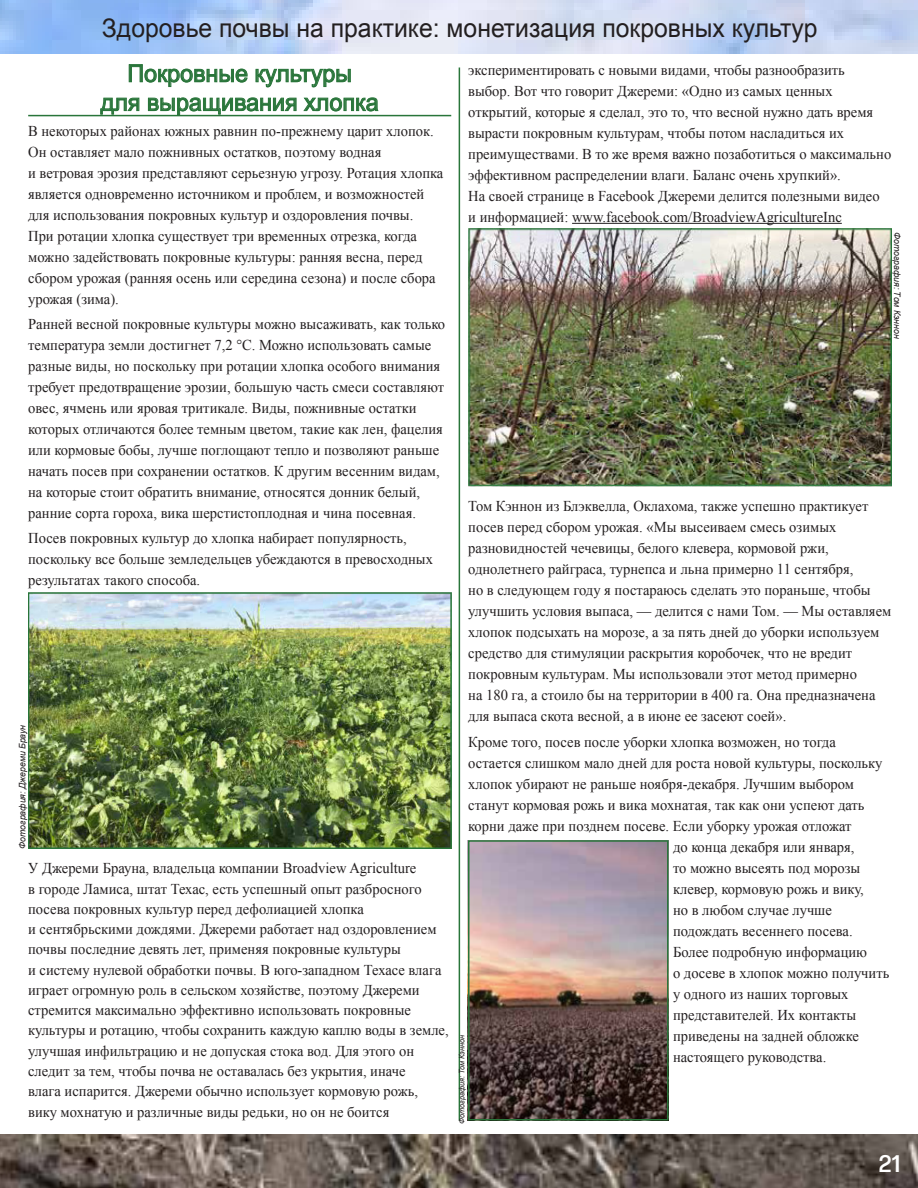
<style>
.page{position:relative;width:918px;height:1188px;background:#fff}
.page>*{position:absolute;margin:0;border:0;box-sizing:border-box;transform-origin:0 0}
.Arial{font:25.5px "Arial";color:#231f20}
.Heading_Style_1{font:24px/28.8px "Arial";color:#29753a;text-align:center}
.t1{font:500 24px "Forma DJR Display";color:#fff}
.t2{font:15px/21px "Times New Roman";color:#231f20}
.Arial-2{font:italic 9px "Arial";color:#231f20}
.Arial-3{font:italic 7.5px "Arial";color:#231f20}
</style>
<div class="page">
<img style="left:0;top:0;width:918px;height:54px">
<img style="left:0;top:1134px;width:918px;height:54px">
<hr style="left:459px;top:68px;width:1px;height:1052px;background:#29753a">
<img style="left:471px;top:843px;width:195px;height:274px">
<div style="left:468px;top:840px;width:201px;height:280px;border:2px solid #29753a"></div>
<hr style="left:28px;top:115px;width:423px;height:1px;background:#29753a">
<svg style="left:129px;top:64px;width:119px;height:23px"></svg>
<svg style="left:255px;top:68px;width:96px;height:20px"></svg>
<svg style="left:100px;top:97px;width:40px;height:18px"></svg>
<svg style="left:148px;top:97px;width:149px;height:18px"></svg>
<svg style="left:303px;top:97px;width:76px;height:15px"></svg>
<img style="left:28px;top:593px;width:423px;height:256px">
<hr style="left:572px;top:223px;width:270px;height:1px;background:#231f20">
<img style="left:468px;top:229px;width:424px;height:257px">
<p class="Arial" style="left:102px;top:11px;width:717px">Здоровье почвы на практике: монетизация покровных культур</p>
<p class="Heading_Style_1" style="left:101px;top:59px;width:280px">Покровные культуры<br>для выращивания хлопка</p>
<p class="t2" style="left:28px;top:120px;width:417px">В некоторых районах южных равнин по-прежнему царит хлопок.<br>Он оставляет мало пожнивных остатков, поэтому водная<br>и ветровая эрозия представляют серьезную угрозу. Ротация хлопка является одновременно источником и проблем, и возможностей для использования покровных культур и оздоровления почвы.<br>При ротации хлопка существует три временных отрезка, когда можно задействовать покровные культуры: ранняя весна, перед сбором урожая (ранняя осень или середина сезона) и после сбора урожая (зима).</p>
<p class="t2" style="left:28px;top:313px;width:418px">Ранней весной покровные культуры можно высаживать, как только температура земли достигнет 7,2 °С. Можно использовать самые разные виды, но поскольку при ротации хлопка особого внимания требует предотвращение эрозии, большую часть смеси составляют овес, ячмень или яровая тритикале. Виды, пожнивные остатки которых отличаются более темным цветом, такие как лен, фацелия или кормовые бобы, лучше поглощают тепло и позволяют раньше начать посев при сохранении остатков. К другим весенним видам, на которые стоит обратить внимание, относятся донник белый, ранние сорта гороха, вика шерстистоплодная и чина посевная.</p>
<p class="t2" style="left:28px;top:528px;width:406px">Посев покровных культур до хлопка набирает популярность, поскольку все больше земледельцев убеждаются в превосходных результатах такого способа.</p>
<p class="Arial-2" style="left:17px;top:849px;width:125px;rotate:-90deg">Фотография: Джереми Браун</p>
<p class="t2" style="left:28px;top:858px;width:422px;line-height:20.2px">У Джереми Брауна, владельца компании Broadview Agriculture<br>в городе Ламиса, штат Техас, есть успешный опыт разбросного посева покровных культур перед дефолиацией хлопка<br>и сентябрьскими дождями. Джереми работает над оздоровлением почвы последние девять лет, применяя покровные культуры<br>и систему нулевой обработки почвы. В юго-западном Техасе влага играет огромную роль в сельском хозяйстве, поэтому Джереми стремится максимально эффективно использовать покровные культуры и ротацию, чтобы сохранить каждую каплю воды в земле, улучшая инфильтрацию и не допуская стока вод. Для этого он следит за тем, чтобы почва не оставалась без укрытия, иначе<br>влага испарится. Джереми обычно использует кормовую рожь, вику мохнатую и различные виды редьки, но он не боится</p>
<p class="t2" style="left:468px;top:59px;width:425px">экспериментировать с новыми видами, чтобы разнообразить<br>выбор. Вот что говорит Джереми: «Одно из самых ценных открытий, которые я сделал, это то, что весной нужно дать время вырасти покровным культурам, чтобы потом насладиться их преимуществами. В то же время важно позаботиться о максимально эффективном распределении влаги. Баланс очень хрупкий».<br>На своей странице в Facebook Джереми делится полезными видео<br>и информацией: www.facebook.com/BroadviewAgricultureInc</p>
<p class="Arial-2" style="left:903px;top:232px;width:108px;rotate:90deg">Фотография: Том Кэннон</p>
<p class="t2" style="left:468px;top:496px;width:425px">Том Кэннон из Блэквелла, Оклахома, также успешно практикует посев перед сбором урожая. «Мы высеиваем смесь озимых разновидностей чечевицы, белого клевера, кормовой ржи, однолетнего райграса, турнепса и льна примерно 11 сентября,<br>но в следующем году я постараюсь сделать это пораньше, чтобы улучшить условия выпаса, — делится с нами Том. — Мы оставляем хлопок подсыхать на морозе, а за пять дней до уборки используем средство для стимуляции раскрытия коробочек, что не вредит покровным культурам. Мы использовали этот метод примерно<br>на 180 га, а стоило бы на территории в 400 га. Она предназначена для выпаса скота весной, а в июне ее засеют соей».</p>
<p class="t2" style="left:468px;top:731px;width:369px">Кроме того, посев после уборки хлопка возможен, но тогда</p>
<p class="t2" style="left:468px;top:752px;width:416px">остается слишком мало дней для роста новой культуры, поскольку</p>
<p class="t2" style="left:468px;top:773px;width:387px">хлопок убирают не раньше ноября-декабря. Лучшим выбором</p>
<p class="t2" style="left:468px;top:794px;width:398px">станут кормовая рожь и вика мохнатая, так как они успеют дать</p>
<p class="t2" style="left:468px;top:815px;width:385px">корни даже при позднем посеве. Если уборку урожая отложат</p>
<p class="t2" style="left:673px;top:836px;width:183px">до конца декабря или января,</p>
<p class="t2" style="left:673px;top:857px;width:189px">то можно высеять под морозы</p>
<p class="t2" style="left:673px;top:878px;width:192px">клевер, кормовую рожь и вику,</p>
<p class="t2" style="left:673px;top:899px;width:160px">но в любом случае лучше</p>
<p class="t2" style="left:673px;top:920px;width:181px">подождать весеннего посева.</p>
<p class="t2" style="left:673px;top:941px;width:196px">Более подробную информацию</p>
<p class="t2" style="left:673px;top:962px;width:218px">о досеве в хлопок можно получить</p>
<p class="t2" style="left:673px;top:983px;width:177px">у одного из наших торговых</p>
<p class="t2" style="left:673px;top:1004px;width:185px">представителей. Их контакты</p>
<p class="t2" style="left:673px;top:1025px;width:187px">приведены на задней обложке</p>
<p class="t2" style="left:673px;top:1046px;width:155px">настоящего руководства.</p>
<p class="Arial-3" style="left:457px;top:1124px;width:90px;rotate:-90deg">Фотография: Том Кэннон</p>
<p class="t1" style="left:879px;top:1149px;width:22px">21</p>
</div>
